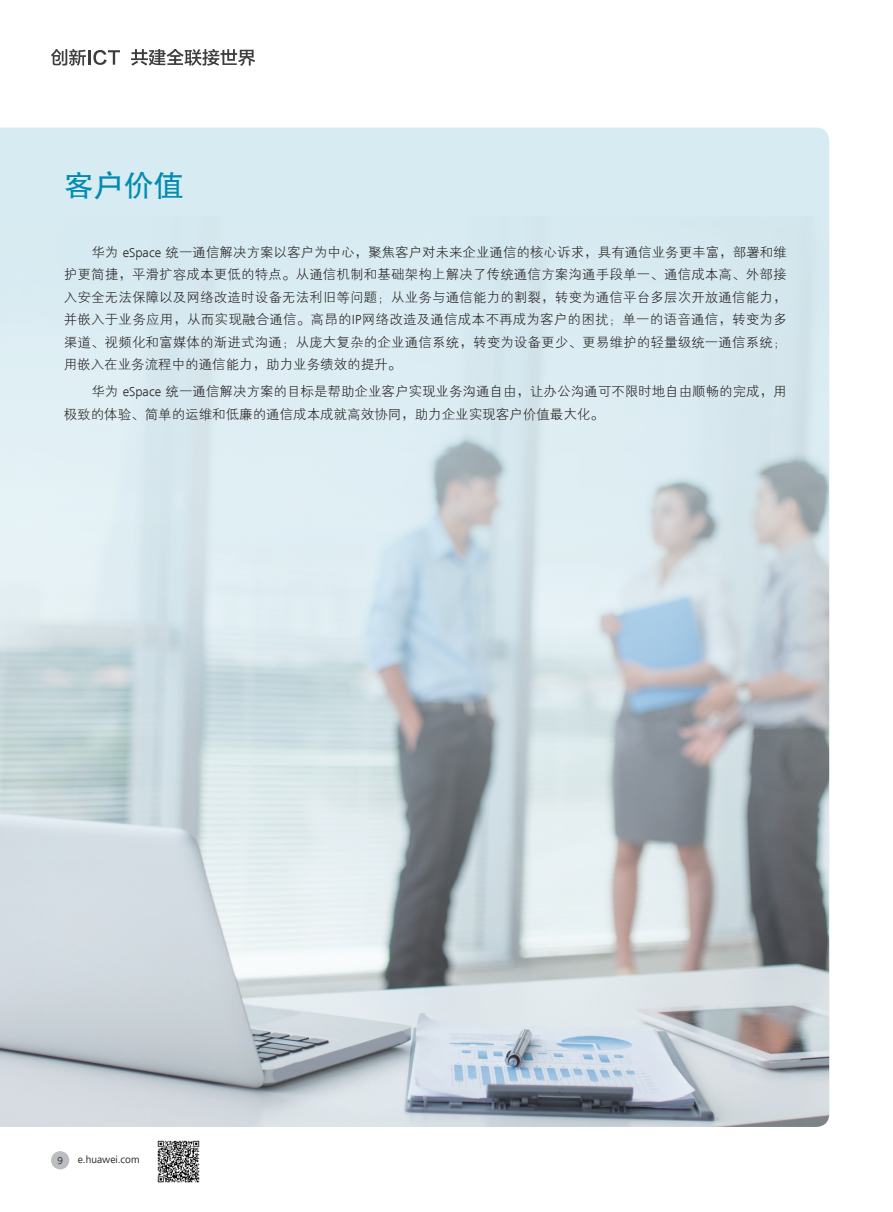
<style>
.page{position:relative;width:893px;height:1212px;background:#fff}
.page>*{position:absolute;margin:0;border:0;box-sizing:border-box;transform-origin:0 0}
.t1{font:30px "FZHTJW GB1 0";color:#008bb0}
.t2{font:13.5px/22.5px "FZXH1 JW GB1 0";color:#231f20;text-align:justify}
.t3{font:10.5px "Frutiger Next LT";color:#231f20}
.t4{font:300 10.5px "Frutiger Next LT";color:#231f20}
.s1{font-family:"Frutiger Next LT";font-weight:300}
</style>
<div class="page">
<div style="left:0;top:128px;width:829px;height:88px;background:#d6ebf2"></div>
<div style="left:51px;top:1151px;width:18px;height:18px;background:#bcbdc0;border-radius:50%"></div>
<img style="left:157px;top:1141px;width:42px;height:41px">
<svg style="left:51px;top:49px;width:35px;height:17px"></svg>
<hr style="left:88px;top:50px;width:3px;height:15px;background:#3c3d3c">
<svg style="left:93px;top:50px;width:27px;height:15px"></svg>
<svg style="left:131px;top:49px;width:124px;height:17px"></svg>
<img style="left:0;top:216px;width:829px;height:911px">
<h1 class="t1" style="left:64px;top:169px;width:121px">客户价值</h1>
<p class="t2" style="left:64px;top:241px;width:725px;text-indent:28px">华为 <span class="s1">eSpace</span> 统一通信解决方案以客户为中心，聚焦客户对未来企业通信的核心诉求，具有通信业务更丰富，部署和维护更简捷，平滑扩容成本更低的特点。从通信机制和基础架构上解决了传统通信方案沟通手段单一、通信成本高、外部接入安全无法保障以及网络改造时设备无法利旧等问题；从业务与通信能力的割裂，转变为通信平台多层次开放通信能力，并嵌入于业务应用，从而实现融合通信。高昂的<span class="s1">IP</span>网络改造及通信成本不再成为客户的困扰；单一的语音通信，转变为多渠道、视频化和富媒体的渐进式沟通；从庞大复杂的企业通信系统，转变为设备更少、更易维护的轻量级统一通信系统；用嵌入在业务流程中的通信能力，助力业务绩效的提升。</p>
<p class="t2" style="left:64px;top:381px;width:724px;text-indent:28px">华为 <span class="s1">eSpace</span> 统一通信解决方案的目标是帮助企业客户实现业务沟通自由，让办公沟通可不限时地自由顺畅的完成，用极致的体验、简单的运维和低廉的通信成本成就高效协同，助力企业实现客户价值最大化。</p>
<p class="t4" style="left:57px;top:1154px;width:7px">9</p>
<p class="t3" style="left:78px;top:1154px;width:63px">e.huawei.com</p>
</div>
